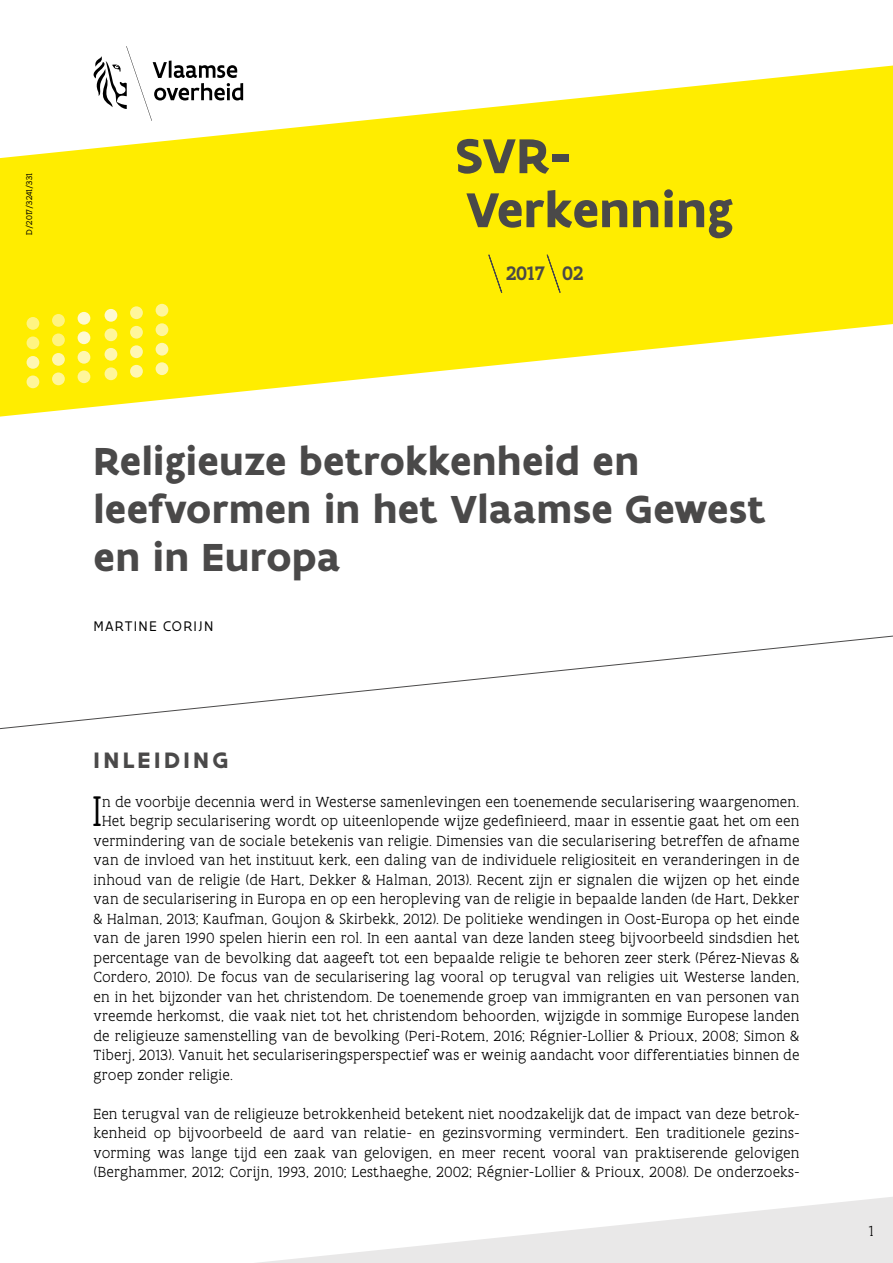
<style>
.page{position:relative;width:893px;height:1263px;background:#fff}
.page>*{position:absolute;margin:0;border:0;box-sizing:border-box;transform-origin:0 0}
.t1{font:700 52.5px/54px "Flanders Art Sans";color:#4a4949}
.Tekst__Initiaal{font:300 46.05px "Flanders Art Serif";color:#000}
.Titel{font:700 42px/48px "Flanders Art Sans";letter-spacing:.005em;color:#4a4949}
.Tussentitel__inleidi{font:700 24px "Flanders Art Sans";letter-spacing:.14em;color:#4a4949}
.SVR-st_ts__datum{font:500 21px "Flanders Art Serif";color:#4a4949}
.Tekst__Initiaal-2{font:300 15.75px "Flanders Art Serif";letter-spacing:.01em;color:#000}
.Tekst{font:300 15.75px/19.5px "Flanders Art Serif";letter-spacing:.01em;color:#000;text-align:justify}
.Auteur__naam__bladzi{font:15px "Flanders Art Sans";letter-spacing:.075em;color:#000}
.Depotnummer{font:9px "Flanders Art Serif";color:#000}
</style>
<div class="page">
<svg style="left:0;top:66px;width:893px;height:351px;fill:#ffed00"></svg>
<svg style="left:547px;top:255px;width:14px;height:38px"></svg>
<svg style="left:90px;top:46px;width:153px;height:75px"></svg>
<svg style="left:484px;top:249px;width:24px;height:49px"></svg>
<div style="left:27px;top:317px;width:12px;height:13px;background:#fff482;border-radius:50%"></div>
<div style="left:52px;top:314px;width:13px;height:13px;background:#fff482;border-radius:50%"></div>
<div style="left:78px;top:312px;width:12px;height:13px;background:#fffad2;border-radius:50%"></div>
<div style="left:105px;top:309px;width:12px;height:13px;background:#fffad2;border-radius:50%"></div>
<div style="left:130px;top:306px;width:13px;height:13px;background:#fff69b;border-radius:50%"></div>
<div style="left:156px;top:304px;width:12px;height:13px;background:#fff69b;border-radius:50%"></div>
<div style="left:27px;top:336px;width:12px;height:13px;background:#fff482;border-radius:50%"></div>
<div style="left:52px;top:333px;width:13px;height:13px;background:#fff482;border-radius:50%"></div>
<div style="left:78px;top:331px;width:12px;height:13px;background:#fffad2;border-radius:50%"></div>
<div style="left:105px;top:328px;width:12px;height:13px;background:#fff69b;border-radius:50%"></div>
<div style="left:130px;top:326px;width:13px;height:13px;background:#fff69b;border-radius:50%"></div>
<div style="left:156px;top:323px;width:12px;height:13px;background:#fff69b;border-radius:50%"></div>
<div style="left:27px;top:356px;width:12px;height:13px;background:#fff7b2;border-radius:50%"></div>
<div style="left:52px;top:353px;width:13px;height:13px;background:#fff7b2;border-radius:50%"></div>
<div style="left:78px;top:351px;width:12px;height:13px;background:#fff7b2;border-radius:50%"></div>
<div style="left:105px;top:348px;width:12px;height:13px;background:#fff7b2;border-radius:50%"></div>
<div style="left:130px;top:345px;width:13px;height:13px;background:#fff7b2;border-radius:50%"></div>
<div style="left:156px;top:343px;width:12px;height:13px;background:#fff7b2;border-radius:50%"></div>
<div style="left:27px;top:375px;width:12px;height:13px;background:#fff69b;border-radius:50%"></div>
<div style="left:52px;top:372px;width:13px;height:13px;background:#fff69b;border-radius:50%"></div>
<div style="left:78px;top:370px;width:12px;height:13px;background:#fff69b;border-radius:50%"></div>
<div style="left:105px;top:367px;width:12px;height:13px;background:#fff69b;border-radius:50%"></div>
<div style="left:130px;top:365px;width:13px;height:13px;background:#fff7b2;border-radius:50%"></div>
<div style="left:156px;top:362px;width:12px;height:13px;background:#fff7b2;border-radius:50%"></div>
<svg style="left:0;top:636px;width:893px;height:93px"></svg>
<svg style="left:257px;top:1197px;width:636px;height:66px;fill:#edecec"></svg>
<p class="Depotnummer" style="left:24px;top:235px;width:63px;rotate:-90deg">D/2017/3241/331</p>
<h1 class="t1" style="left:455px;top:130px;width:280px">SVR-<br>Verkenning</h1>
<p class="SVR-st_ts__datum" style="left:506px;top:260px;width:41px">2017</p>
<p class="SVR-st_ts__datum" style="left:562px;top:260px;width:23px">02</p>
<p class="Titel" style="left:94px;top:438px;width:674px">Religieuze betrokkenheid en leefvormen in het Vlaamse Gewest en in Europa</p>
<p class="Auteur__naam__bladzi" style="left:94px;top:617px;width:121px">MARTINE CORIJN</p>
<p class="Tussentitel__inleidi" style="left:94px;top:745px;width:136px">INLEIDING</p>
<p class="Tekst__Initiaal" style="left:92px;top:784px;width:12px">I</p>
<p class="Tekst__Initiaal-2" style="left:102px;top:792px;width:699px">n de voorbije decennia werd in Westerse samenlevingen een toenemende secularisering waargenomen.</p>
<p class="Tekst__Initiaal-2" style="left:102px;top:812px;width:699px">Het begrip secularisering wordt op uiteenlopende wijze gedefinieerd, maar in essentie gaat het om een</p>
<p class="Tekst__Initiaal-2" style="left:94px;top:831px;width:707px">vermindering van de sociale betekenis van religie. Dimensies van die secularisering betreffen de afname</p>
<p class="Tekst__Initiaal-2" style="left:94px;top:851px;width:707px">van de invloed van het instituut kerk, een daling van de individuele religiositeit en veranderingen in de</p>
<p class="Tekst__Initiaal-2" style="left:94px;top:870px;width:707px">inhoud van de religie (de Hart, Dekker &amp; Halman, 2013). Recent zijn er signalen die wijzen op het einde</p>
<p class="Tekst__Initiaal-2" style="left:94px;top:890px;width:707px">van de secularisering in Europa en op een heropleving van de religie in bepaalde landen (de Hart, Dekker</p>
<p class="Tekst__Initiaal-2" style="left:94px;top:909px;width:707px">&amp; Halman, 2013; Kaufman, Goujon &amp; Skirbekk, 2012). De politieke wendingen in Oost-Europa op het einde</p>
<p class="Tekst__Initiaal-2" style="left:94px;top:929px;width:707px">van de jaren 1990 spelen hierin een rol. In een aantal van deze landen steeg bijvoorbeeld sindsdien het</p>
<p class="Tekst__Initiaal-2" style="left:94px;top:948px;width:707px">percentage van de bevolking dat aageeft tot een bepaalde religie te behoren zeer sterk (Pérez-Nievas &amp;</p>
<p class="Tekst__Initiaal-2" style="left:94px;top:968px;width:707px">Cordero, 2010). De focus van de secularisering lag vooral op terugval van religies uit Westerse landen,</p>
<p class="Tekst__Initiaal-2" style="left:94px;top:987px;width:707px">en in het bijzonder van het christendom. De toenemende groep van immigranten en van personen van</p>
<p class="Tekst__Initiaal-2" style="left:94px;top:1007px;width:707px">vreemde herkomst, die vaak niet tot het christendom behoorden, wijzigde in sommige Europese landen</p>
<p class="Tekst__Initiaal-2" style="left:94px;top:1026px;width:707px">de religieuze samenstelling van de bevolking (Peri-Rotem, 2016; Régnier-Lollier &amp; Prioux, 2008; Simon &amp;</p>
<p class="Tekst__Initiaal-2" style="left:94px;top:1046px;width:707px">Tiberj, 2013). Vanuit het seculariseringsperspectief was er weinig aandacht voor differentiaties binnen de</p>
<p class="Tekst__Initiaal-2" style="left:94px;top:1065px;width:141px">groep zonder religie.</p>
<p class="Tekst" style="left:94px;top:1104px;width:707px">Een terugval van de religieuze betrokkenheid betekent niet noodzakelijk dat de impact van deze betrok&shy;kenheid op bijvoorbeeld de aard van relatie- en gezinsvorming vermindert. Een traditionele gezins&shy;vorming was lange tijd een zaak van gelovigen, en meer recent vooral van praktiserende gelovigen (Berghammer, 2012; Corijn, 1993, 2010; Lesthaeghe, 2002; Régnier-Lollier &amp; Prioux, 2008). De onderzoeks-</p>
<p class="Tekst" style="left:869px;top:1221px;width:6px">1</p>
</div>
